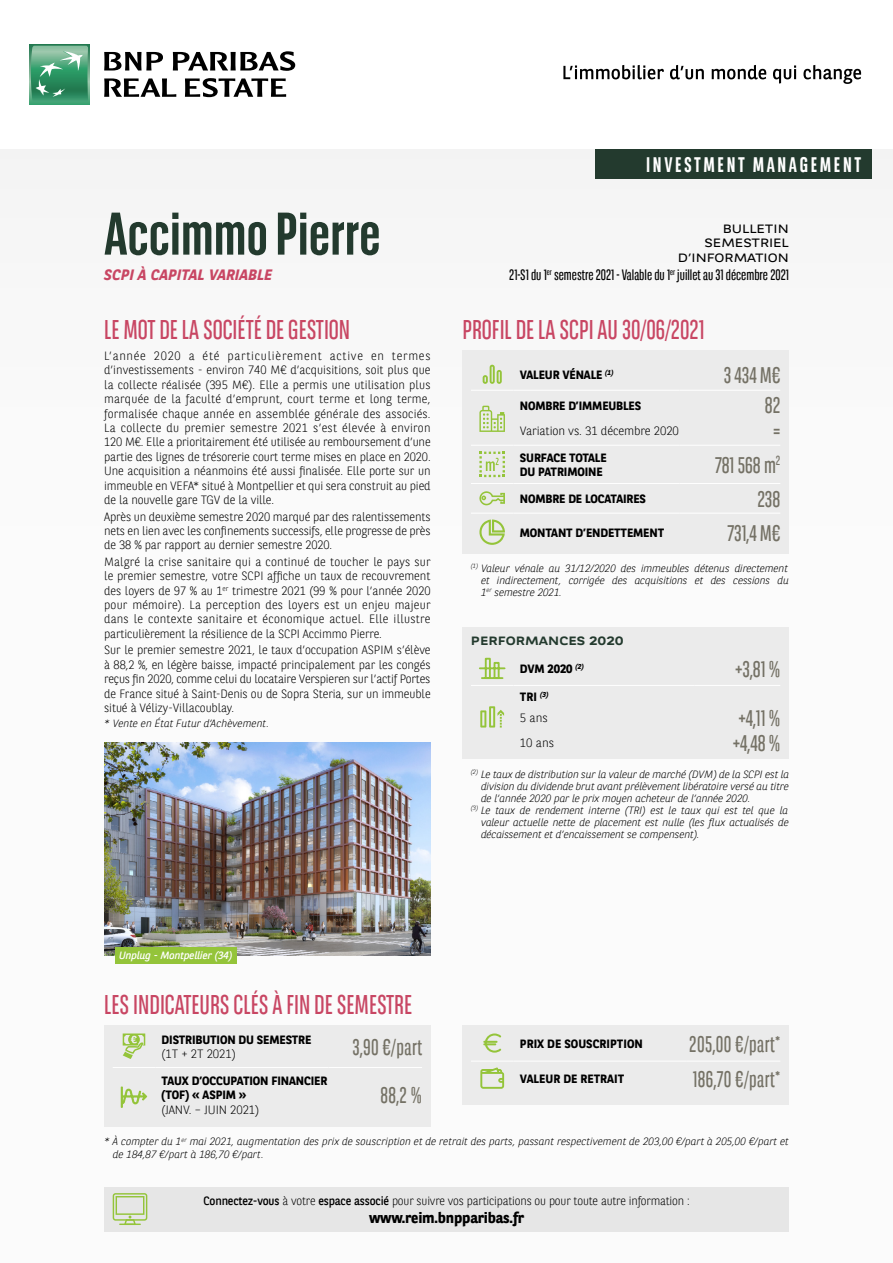
<style>
.page{position:relative;width:893px;height:1263px;background:#fbfbfb}
.page>*{position:absolute;margin:0;border:0;box-sizing:border-box;transform-origin:0 0}
.t1{font:700 60px "BNPP Sans Condensed";color:#233a2e}
.t2{font:27px "BNPP Sans Condensed";color:#c84663}
.t3{font:22.5px "BNPP Sans Condensed";letter-spacing:.02em;color:#747165}
.t4{font:700 21px "BNPP Sans Condensed";letter-spacing:.125em;color:#fff}
.t5{font:15px "BNPP Sans Condensed";color:#000}
.t6{font:700 15px "BNPP Sans";letter-spacing:-.01em;color:#000}
.t7{font:italic 700 15px "BNPP Sans";letter-spacing:.01em;color:#c84663}
.t8{font:300 12px/14.4px "BNPP Sans";letter-spacing:-.01em;color:#000;text-align:justify}
.t9{font:700 12px/14.4px "BNPP Sans";letter-spacing:-.01em;color:#000}
.t10{font:300 12px "BNPP Sans";letter-spacing:-.01em;color:#000;scale:.95 1}
.t11{font:12px/14.4px "BNPP Expanded Sans";color:#000;text-align:right}
.t12{font:700 12px "BNPP Expanded Sans";color:#233a2e}
.t13{font:italic 300 10.5px/12px "BNPP Sans";letter-spacing:-.01em;color:#000;text-align:justify}
.t14{font:italic 10.5px "BNPP Sans";letter-spacing:-.01em;color:#fff}
.s1{font-weight:700}
.s2{font-weight:400}
</style>
<div class="page">
<div style="left:0;top:0;width:893px;height:149px;background:#fff"></div>
<div style="left:30px;top:45px;width:59px;height:59px;background:#42a476"></div>
<svg style="left:31px;top:46px;width:57px;height:54px;background:#58a680"></svg>
<svg style="left:104px;top:52px;width:59px;height:19px"></svg>
<svg style="left:173px;top:51px;width:122px;height:20px"></svg>
<svg style="left:104px;top:78px;width:72px;height:19px"></svg>
<svg style="left:185px;top:78px;width:101px;height:19px"></svg>
<svg style="left:563px;top:65px;width:101px;height:14px"></svg>
<svg style="left:670px;top:65px;width:34px;height:14px"></svg>
<svg style="left:712px;top:65px;width:54px;height:14px"></svg>
<svg style="left:773px;top:65px;width:23px;height:19px"></svg>
<svg style="left:803px;top:65px;width:58px;height:19px"></svg>
<div style="left:595px;top:149px;width:277px;height:30px;background:#233a2e"></div>
<div style="left:104px;top:1187px;width:685px;height:44px;background:#e6e6e6"></div>
<svg style="left:113px;top:1193px;width:34px;height:32px"></svg>
<img style="left:104px;top:743px;width:327px;height:212px">
<div style="left:115px;top:947px;width:122px;height:17px;background:#94c43a"></div>
<div style="left:462px;top:350px;width:327px;height:203px;background:#ebebeb"></div>
<hr style="left:471px;top:390px;width:42px;height:1px;background:#fff">
<hr style="left:513px;top:390px;width:166px;height:1px;background:#fff">
<hr style="left:679px;top:390px;width:101px;height:1px;background:#fff">
<hr style="left:471px;top:445px;width:42px;height:1px;background:#fff">
<hr style="left:513px;top:445px;width:166px;height:1px;background:#fff">
<hr style="left:679px;top:445px;width:101px;height:1px;background:#fff">
<hr style="left:471px;top:483px;width:42px;height:1px;background:#fff">
<hr style="left:513px;top:483px;width:166px;height:1px;background:#fff">
<hr style="left:679px;top:483px;width:101px;height:1px;background:#fff">
<hr style="left:471px;top:513px;width:42px;height:1px;background:#fff">
<hr style="left:513px;top:513px;width:166px;height:1px;background:#fff">
<hr style="left:679px;top:513px;width:101px;height:1px;background:#fff">
<svg style="left:483px;top:365px;width:19px;height:19px"></svg>
<svg style="left:479px;top:406px;width:26px;height:26px"></svg>
<svg style="left:479px;top:452px;width:26px;height:25px"></svg>
<svg style="left:479px;top:491px;width:26px;height:14px"></svg>
<svg style="left:479px;top:519px;width:26px;height:26px"></svg>
<div style="left:462px;top:628px;width:327px;height:131px;background:#ebebeb"></div>
<hr style="left:471px;top:685px;width:42px;height:1px;background:#fff">
<hr style="left:513px;top:685px;width:181px;height:1px;background:#fff">
<hr style="left:694px;top:685px;width:86px;height:1px;background:#fff">
<hr style="left:480px;top:667px;width:25px;height:2px;background:#94c43a">
<hr style="left:482px;top:677px;width:21px;height:2px;background:#94c43a">
<div style="left:485px;top:658px;width:6px;height:21px;border:2px solid #94c43a"></div>
<div style="left:494px;top:662px;width:6px;height:17px;border:2px solid #94c43a"></div>
<svg style="left:480px;top:706px;width:24px;height:21px"></svg>
<div style="left:104px;top:1025px;width:327px;height:102px;background:#ebebeb"></div>
<hr style="left:113px;top:1067px;width:42px;height:1px;background:#fff">
<hr style="left:155px;top:1067px;width:174px;height:1px;background:#fff">
<hr style="left:329px;top:1067px;width:93px;height:1px;background:#fff">
<svg style="left:123px;top:1033px;width:22px;height:26px"></svg>
<svg style="left:120px;top:1086px;width:28px;height:22px"></svg>
<div style="left:462px;top:1025px;width:327px;height:79px;background:#ebebeb"></div>
<hr style="left:471px;top:1061px;width:42px;height:1px;background:#fff">
<hr style="left:513px;top:1061px;width:174px;height:1px;background:#fff">
<hr style="left:687px;top:1061px;width:93px;height:1px;background:#fff">
<svg style="left:483px;top:1033px;width:18px;height:20px"></svg>
<svg style="left:480px;top:1067px;width:24px;height:22px"></svg>
<h1 class="t1" style="left:104px;top:199px;width:278px">Accimmo Pierre</h1>
<p class="t7" style="left:104px;top:264px;width:170px">SCPI À CAPITAL VARIABLE</p>
<h2 class="t2" style="left:104px;top:313px;width:248px">LE MOT DE LA SOCIÉTÉ DE GESTION</h2>
<p class="t8" style="left:104px;top:348px;width:328px">L’année 2020 a été particulièrement active en termes d’investissements - environ 740 M€ d’acquisitions, soit plus que la collecte réalisée (395 M€). Elle a permis une utilisation plus marquée de la faculté d’emprunt, court terme et long terme, formalisée chaque année en assemblée générale des associés.<br>La collecte du premier semestre 2021 s’est élevée à environ 120 M€. Elle a prioritairement été utilisée au remboursement d’une partie des lignes de trésorerie court terme mises en place en 2020.<br>Une acquisition a néanmoins été aussi finalisée. Elle porte sur un immeuble en VEFA* situé à Montpellier et qui sera construit au pied de la nouvelle gare TGV de la ville.</p>
<p class="t8" style="left:104px;top:509px;width:328px">Après un deuxième semestre 2020 marqué par des ralentissements nets en lien avec les confinements successifs, elle progresse de près de 38 % par rapport au dernier semestre 2020.</p>
<p class="t8" style="left:104px;top:554px;width:328px">Malgré la crise sanitaire qui a continué de toucher le pays sur le premier semestre, votre SCPI affiche un taux de recouvrement des loyers de 97 % au 1<sup>er</sup> trimestre 2021 (99 % pour l’année 2020 pour mémoire). La perception des loyers est un enjeu majeur dans le contexte sanitaire et économique actuel. Elle illustre particulièrement la résilience de la SCPI Accimmo Pierre.</p>
<p class="t8" style="left:104px;top:642px;width:328px">Sur le premier semestre 2021, le taux d’occupation ASPIM s’élève à 88,2 %, en légère baisse, impacté principalement par les congés reçus fin 2020, comme celui du locataire Verspieren sur l’actif Portes de France situé à Saint-Denis ou de Sopra Steria, sur un immeuble situé à Vélizy-Villacoublay.</p>
<p class="t13" style="left:104px;top:716px;width:167px">* Vente en État Futur d’Achèvement.</p>
<h3 class="t4" style="left:646px;top:152px;width:216px">INVESTMENT MANAGEMENT</h3>
<p class="t11" style="left:678px;top:221px;width:112px">BULLETIN<br>SEMESTRIEL<br>D’INFORMATION</p>
<p class="t5" style="left:509px;top:265px;width:281px">21-S1 du 1<sup>er</sup> semestre 2021 - Valable du 1<sup>er</sup> juillet au 31 décembre 2021</p>
<h2 class="t2" style="left:462px;top:313px;width:244px">PROFIL DE LA SCPI AU 30/06/2021</h2>
<p class="t9" style="left:520px;top:367px;width:95px">VALEUR VÉNALE <sup>(1)</sup></p>
<h3 class="t3" style="left:724px;top:361px;width:58px">3 434 M€</h3>
<p class="t9" style="left:520px;top:398px;width:123px">NOMBRE D’IMMEUBLES</p>
<h3 class="t3" style="left:765px;top:392px;width:17px">82</h3>
<p class="t8" style="left:520px;top:423px;width:161px">Variation vs. 31 décembre 2020</p>
<h3 class="t3" style="left:773px;top:417px;width:9px">=</h3>
<p class="t9" style="left:520px;top:450px;width:88px">SURFACE TOTALE<br>DU PATRIMOINE</p>
<h3 class="t3" style="left:715px;top:451px;width:67px">781 568 m<sup>2</sup></h3>
<p class="t9" style="left:520px;top:491px;width:128px">NOMBRE DE LOCATAIRES</p>
<h3 class="t3" style="left:757px;top:485px;width:24px">238</h3>
<p class="t9" style="left:520px;top:525px;width:146px">MONTANT D’ENDETTEMENT</p>
<h3 class="t3" style="left:727px;top:519px;width:54px">731,4 M€</h3>
<p class="t13" style="left:481px;top:562px;width:309px;text-indent:-10px"><sup>(1)</sup> Valeur vénale au 31/12/2020 des immeubles détenus directement et indirectement, corrigée des acquisitions et des cessions du 1<sup>er</sup> semestre 2021.</p>
<p class="t12" style="left:471px;top:633px;width:154px">PERFORMANCES 2020</p>
<p class="t9" style="left:520px;top:661px;width:65px">DVM 2020 <sup>(2)</sup></p>
<h3 class="t3" style="left:735px;top:655px;width:47px">+3,81 %</h3>
<p class="t8" style="left:520px;top:685px;width:30px;line-height:21.5px"><span class="s1">TRI</span> <sup>(3)<br></sup>5 ans</p>
<h3 class="t3" style="left:738px;top:704px;width:44px">+4,11 %</h3>
<p class="t8" style="left:520px;top:735px;width:36px">10 ans</p>
<h3 class="t3" style="left:733px;top:729px;width:49px">+4,48 %</h3>
<p class="t13" style="left:471px;top:767px;width:320px"><sup>(2)</sup> Le taux de distribution sur la valeur de marché (DVM) de la SCPI est la</p>
<p class="t13" style="left:481px;top:779px;width:309px">division du dividende brut avant prélèvement libératoire versé au titre</p>
<p class="t13" style="left:481px;top:791px;width:271px">de l’année 2020 par le prix moyen acheteur de l’année 2020.</p>
<p class="t13" style="left:471px;top:803px;width:319px"><sup>(3)</sup> Le taux de rendement interne (TRI) est le taux qui est tel que la</p>
<p class="t13" style="left:481px;top:815px;width:309px">valeur actuelle nette de placement est nulle (les flux actualisés de</p>
<p class="t13" style="left:481px;top:827px;width:220px">décaissement et d’encaissement se compensent).</p>
<p class="t14" style="left:119px;top:948px;width:115px">Unplug - Montpellier (34)</p>
<h2 class="t2" style="left:104px;top:988px;width:309px">LES INDICATEURS CLÉS À FIN DE SEMESTRE</h2>
<p class="t9" style="left:162px;top:1032px;width:151px">DISTRIBUTION DU SEMESTRE</p>
<p class="t8" style="left:162px;top:1046px;width:76px">(1T + 2T 2021)</p>
<h3 class="t3" style="left:352px;top:1033px;width:71px">3,90 €/part</h3>
<p class="t9" style="left:162px;top:1073px;width:167px">TAUX D’OCCUPATION FINANCIER (TOF) « ASPIM »</p>
<p class="t8" style="left:162px;top:1102px;width:99px">(JANV. – JUIN 2021)</p>
<h3 class="t3" style="left:380px;top:1081px;width:43px">88,2 %</h3>
<p class="t9" style="left:520px;top:1036px;width:124px">PRIX DE SOUSCRIPTION</p>
<h3 class="t3" style="left:689px;top:1030px;width:93px">205,00 €/part*</h3>
<p class="t9" style="left:520px;top:1071px;width:106px">VALEUR DE RETRAIT</p>
<h3 class="t3" style="left:693px;top:1065px;width:89px">186,70 €/part*</h3>
<p class="t13" style="left:113px;top:1135px;width:678px;line-height:12.6px;text-indent:-9px">* À compter du 1<sup>er</sup> mai 2021, augmentation des prix de souscription et de retrait des parts, passant respectivement de 203,00 €/part à 205,00 €/part et de 184,87 €/part à 186,70 €/part.</p>
<p class="t10" style="left:204px;top:1192px;width:513px"><span class="s2">Connectez-vous</span> à votre <span class="s2">espace associé</span> pour suivre vos participations ou pour toute autre information :</p>
<p class="t6" style="left:369px;top:1207px;width:156px">www.reim.bnpparibas.fr</p>
</div>
